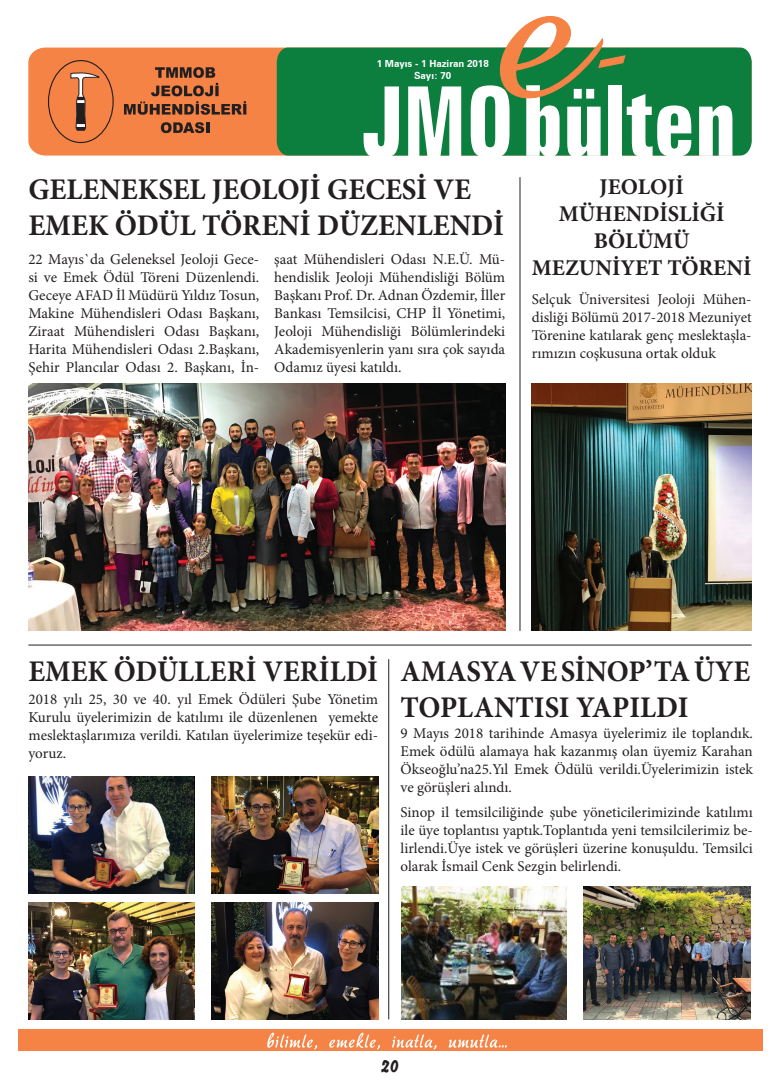
<style>
.page{position:relative;width:780px;height:1081px;background:#fff}
.page>*{position:absolute;margin:0;border:0;box-sizing:border-box;transform-origin:0 0}
.t1{font:700 30px/36px "Minion Pro";color:#231f20;scale:.96 1}
.t2{font:700 30px/36px "Minion Pro";color:#231f20}
.t3{font:700 22.5px/27px "Minion Pro";color:#231f20;text-align:center}
.t4{font:18.75px "Brush 738 BT Regular A";color:#231f20}
.t5{font:15px/18px "Minion Pro";color:#231f20;text-align:justify}
.t6{font:700 9.75px/11.8px "Zurich BT";color:#fff;text-align:center}
</style>
<div class="page">
<div style="left:28px;top:48px;width:249px;height:108px;background:#f58345"></div>
<div style="left:277px;top:48px;width:474px;height:108px;background:#0c7f3f"></div>
<div style="left:48px;top:61px;width:65px;height:81px;background:#f58345;border-radius:50%"></div>
<div style="left:48px;top:60px;width:66px;height:83px;border:1px solid #231f20;border-radius:50%"></div>
<svg style="left:70px;top:70px;width:31px;height:61px"></svg>
<svg style="left:161px;top:122px;width:48px;height:11px"></svg>
<svg style="left:124px;top:67px;width:122px;height:48px;background:#bb673a"></svg>
<svg style="left:699px;top:105px;width:33px;height:51px"></svg>
<svg style="left:363px;top:86px;width:36px;height:70px"></svg>
<svg style="left:408px;top:86px;width:53px;height:70px"></svg>
<svg style="left:470px;top:16px;width:221px;height:140px"></svg>
<div style="left:18px;top:1029px;width:744px;height:21px;background:#f58345"></div>
<svg style="left:267px;top:1032px;width:50px;height:17px"></svg>
<svg style="left:329px;top:1032px;width:51px;height:17px"></svg>
<svg style="left:392px;top:1034px;width:44px;height:15px"></svg>
<svg style="left:448px;top:1034px;width:58px;height:13px"></svg>
<img style="left:28px;top:384px;width:477px;height:247px">
<img style="left:531px;top:384px;width:220px;height:247px">
<hr style="left:519px;top:177px;width:1px;height:454px;background:#231f20">
<hr style="left:28px;top:644px;width:723px;height:1px;background:#231f20">
<img style="left:28px;top:776px;width:167px;height:117px">
<img style="left:28px;top:902px;width:167px;height:117px">
<img style="left:401px;top:886px;width:165px;height:133px">
<img style="left:211px;top:776px;width:167px;height:117px">
<img style="left:211px;top:902px;width:167px;height:117px">
<img style="left:583px;top:886px;width:167px;height:133px">
<hr style="left:388px;top:659px;width:1px;height:360px;background:#231f20">
<p class="t6" style="left:376px;top:58px;width:114px">1 Mayıs - 1 Haziran 2018<br>Sayı: 70</p>
<h1 class="t2" style="left:28px;top:171px;width:477px">GELENEKSEL JEOLOJİ GECESİ VE<br>EMEK ÖDÜL TÖRENİ DÜZENLENDİ</h1>
<p class="t5" style="left:28px;top:250px;width:232px">22 Mayıs`da Geleneksel Jeoloji Gece&shy;si ve Emek Ödül Töreni Düzenlendi.<br>Geceye AFAD İl Müdürü Yıldız Tosun, Makine Mühendisleri Odası Başkanı, Ziraat Mühendisleri Odası Başkanı, Harita Mühendisleri Odası 2.Başkanı, Şehir Plancılar Odası 2. Başkanı, İn-</p>
<p class="t5" style="left:274px;top:250px;width:232px">şaat Mühendisleri Odası N.E.Ü. Mü&shy;hendislik Jeoloji Mühendisliği Bölüm Başkanı Prof. Dr. Adnan Özdemir, İller Bankası Temsilcisi, CHP İl Yönetimi, Jeoloji Mühendisliği Bölümlerindeki Akademisyenlerin yanı sıra çok sayıda Odamız üyesi katıldı.</p>
<h2 class="t3" style="left:532px;top:173px;width:221px">JEOLOJİ<br>MÜHENDİSLİĞİ<br>BÖLÜMÜ<br>MEZUNİYET TÖRENİ</h2>
<p class="t5" style="left:531px;top:290px;width:221px">Selçuk Üniversitesi Jeoloji Mühen&shy;disliği Bölümü 2017-2018 Mezuniyet Törenine katılarak genç meslektaşla&shy;rımızın coşkusuna ortak olduk</p>
<h1 class="t1" style="left:400px;top:653px;width:366px;text-indent:-372px">EMEK ÖDÜLLERİ VERİLDİ AMASYA VE SİNOP’TA ÜYE<br>TOPLANTISI YAPILDI</h1>
<p class="t5" style="left:28px;top:690px;width:351px">2018 yılı 25, 30 ve 40. yıl Emek Ödüleri Şube Yönetim Kurulu üyelerimizin de katılımı ile düzenlenen yemekte meslektaşlarımıza verildi. Katılan üyelerimize teşekür edi&shy;yoruz.</p>
<p class="t5" style="left:400px;top:724px;width:354px">9 Mayıs 2018 tarihinde Amasya üyelerimiz ile toplandık.<br>Emek ödülü alamaya hak kazanmış olan üyemiz Karahan Ökseoğlu’na25.Yıl Emek Ödülü verildi.Üyelerimizin istek ve görüşleri alındı.</p>
<p class="t5" style="left:400px;top:804px;width:354px">Sinop il temsilciliğinde şube yöneticilerimizinde katılımı ile üye toplantısı yaptık.Toplantıda yeni temsilcilerimiz be&shy;lirlendi.Üye istek ve görüşleri üzerine konuşuldu. Temsilci olarak İsmail Cenk Sezgin belirlendi.</p>
<p class="t4" style="left:381px;top:1054px;width:19px">20</p>
</div>
